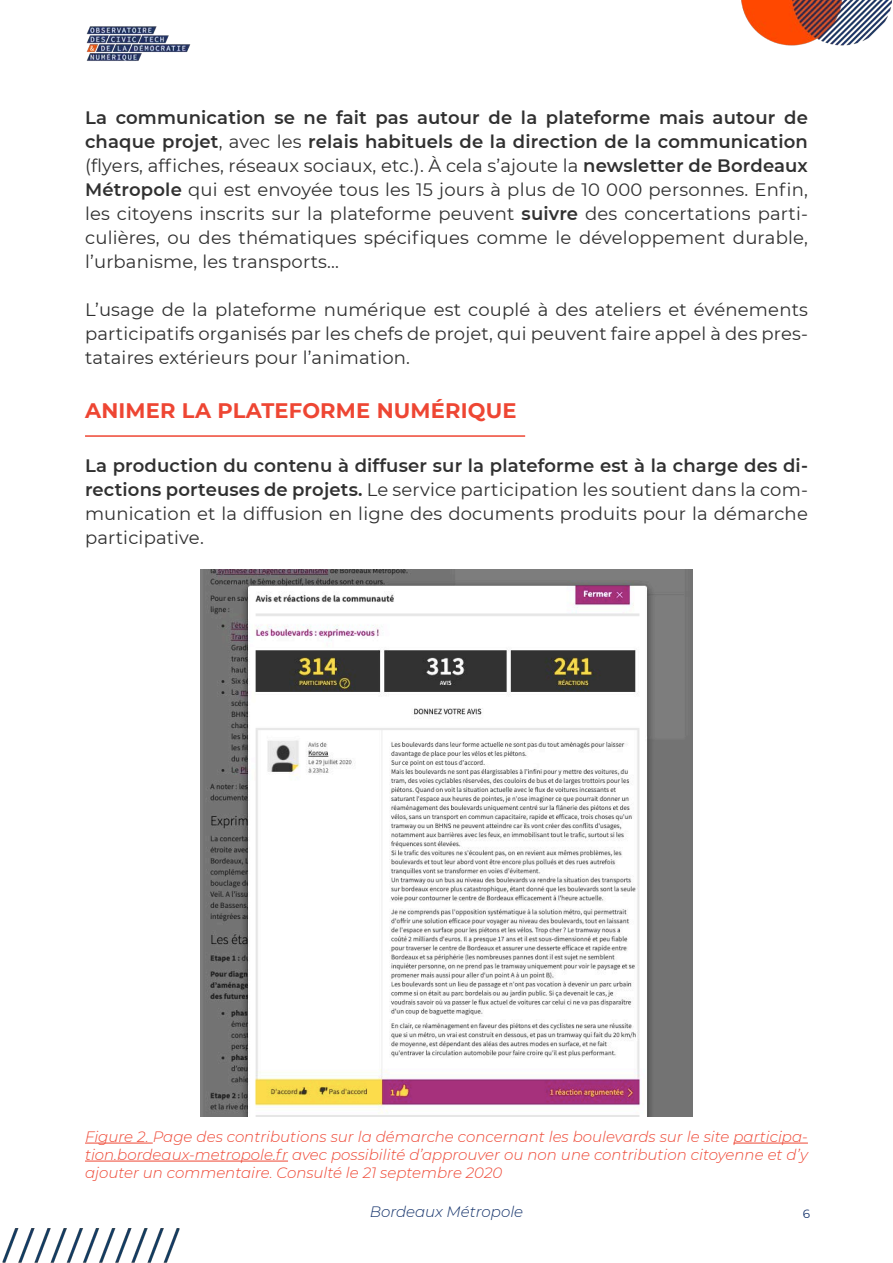
<style>
.page{position:relative;width:893px;height:1263px;background:#fff}
.page>*{position:absolute;margin:0;border:0;box-sizing:border-box;transform-origin:0 0}
.Sous-titre{font:700 21px "Montserrat";letter-spacing:.01em;color:#ee4633}
.t1{font:18px/24px "Montserrat";letter-spacing:.01em;color:#303030;text-align:justify}
.t2{font:italic 300 15px/18px "Montserrat";color:#ee4633;text-align:justify}
.t3{font:italic 300 15px "Montserrat";color:#16346c}
.t4{font:12px "Montserrat";color:#16346c}
.s1{font-weight:600}
</style>
<div class="page">
<img style="left:86px;top:26px;width:105px;height:35px">
<img style="left:741px;top:0;width:152px;height:46px">
<img style="left:2px;top:1228px;width:178px;height:35px">
<hr style="left:85px;top:435px;width:440px;height:2px;background:#ee4633">
<img style="left:201px;top:570px;width:491px;height:546px">
<hr style="left:85px;top:1143px;width:68px;height:1px;background:#ee4633">
<hr style="left:733px;top:1143px;width:75px;height:1px;background:#ee4633">
<hr style="left:85px;top:1161px;width:203px;height:1px;background:#ee4633">
<p class="t1" style="left:85px;top:105px;width:724px"><span class="s1">La communication se ne fait pas autour de la plateforme mais autour de chaque projet</span>, avec les <span class="s1">relais habituels de la direction de la communication </span>(flyers, affiches, réseaux sociaux, etc.). À cela s’ajoute la <span class="s1">newsletter de Bordeaux Métropole</span> qui est envoyée tous les 15 jours à plus de 10 000 personnes. Enfin, les citoyens inscrits sur la plateforme peuvent <span class="s1">suivre</span> des concertations parti&shy;culières, ou des thématiques spécifiques comme le développement durable, l’urbanisme, les transports...</p>
<p class="t1" style="left:85px;top:297px;width:724px">L’usage de la plateforme numérique est couplé à des ateliers et événements participatifs organisés par les chefs de projet, qui peuvent faire appel à des pres&shy;tataires extérieurs pour l’animation.</p>
<p class="Sous-titre" style="left:85px;top:395px;width:433px">ANIMER LA PLATEFORME NUMÉRIQUE</p>
<p class="t1" style="left:85px;top:453px;width:724px"><span class="s1">La production du contenu à diffuser sur la plateforme est à la charge des di&shy;rections porteuses de projets.</span> Le service participation les soutient dans la com&shy;munication et la diffusion en ligne des documents produits pour la démarche participative.</p>
<p class="t2" style="left:85px;top:1127px;width:724px">Figure 2. Page des contributions sur la démarche concernant les boulevards sur le site participa&shy;tion.bordeaux-metropole.fr avec possibilité d’approuver ou non une contribution citoyenne et d’y ajouter un commentaire. Consulté le 21 septembre 2020</p>
<p class="t3" style="left:370px;top:1201px;width:155px">Bordeaux Métropole</p>
<p class="t4" style="left:803px;top:1205px;width:9px">6</p>
</div>
